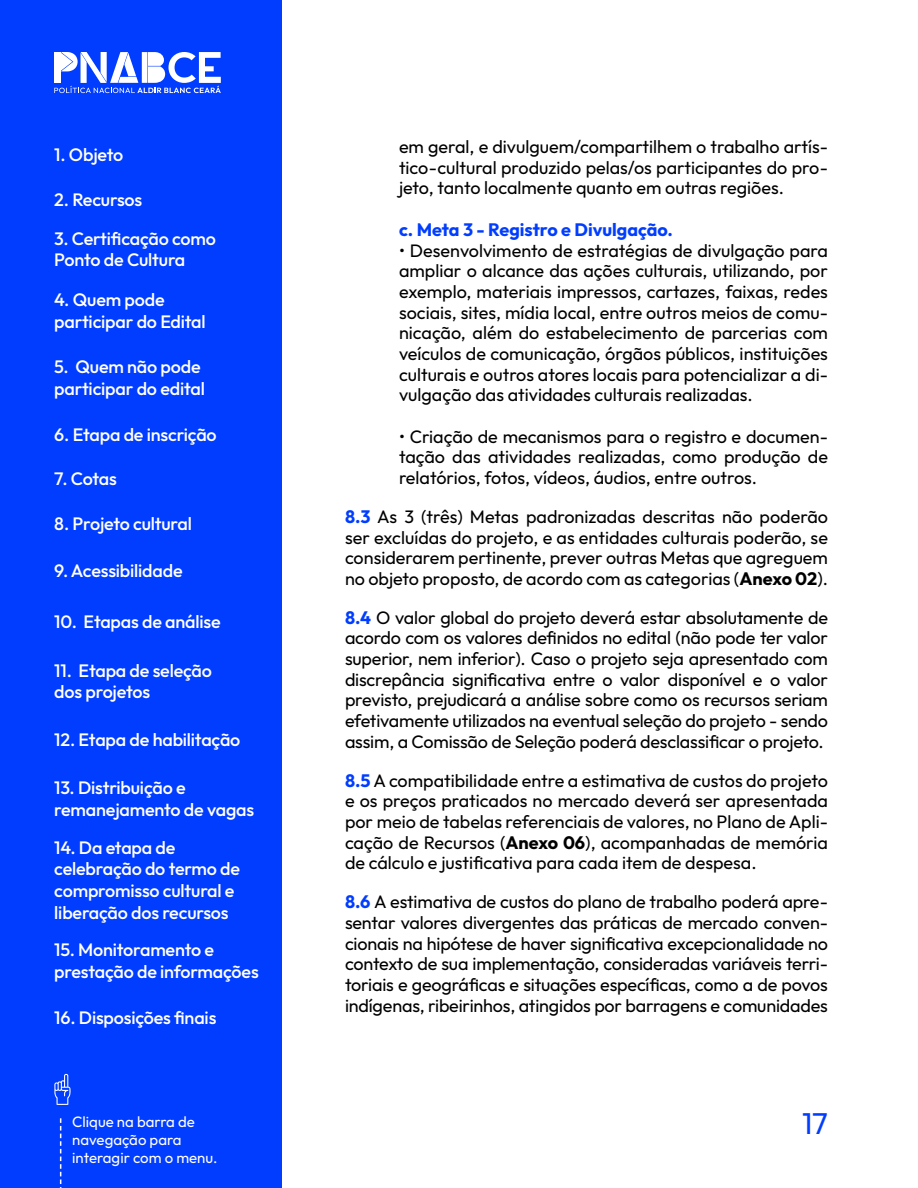
<style>
.page{position:relative;width:918px;height:1188px;background:#fff}
.page>*{position:absolute;margin:0;border:0;box-sizing:border-box;transform-origin:0 0}
.t1{font:30px "Outfit";color:#003dff}
.t2{font:18px/20.7px "Outfit";color:#000;text-align:justify}
.t3{font:500 18px/21.6px "Outfit";letter-spacing:-.01em;color:#fff}
.t4{font:700 18px "Outfit";color:#003dff}
.t5{font:15px/18px "Outfit";color:#fff}
.s1{font-weight:700;color:#003dff}
.s2{font-weight:700}
</style>
<div class="page">
<div style="left:0;top:0;width:282px;height:1188px;background:#003dff"></div>
<svg style="left:54px;top:52px;width:167px;height:41px"></svg>
<svg style="left:54px;top:1073px;width:17px;height:32px"></svg>
<svg style="left:60px;top:1118px;width:1px;height:70px"></svg>
<p class="t3" style="left:54px;top:144px;width:70px">1. Objeto</p>
<p class="t3" style="left:54px;top:188px;width:90px">2. Recursos</p>
<p class="t3" style="left:54px;top:227px;width:163px">3. Certificação como<br>Ponto de Cultura</p>
<p class="t3" style="left:54px;top:289px;width:153px">4. Quem pode participar do Edital</p>
<p class="t3" style="left:54px;top:355px;width:152px">5. Quem não pode participar do edital</p>
<p class="t3" style="left:54px;top:423px;width:164px">6. Etapa de inscrição</p>
<p class="t3" style="left:54px;top:468px;width:64px">7. Cotas</p>
<p class="t3" style="left:54px;top:512px;width:139px">8. Projeto cultural</p>
<p class="t3" style="left:54px;top:560px;width:130px">9. Acessibilidade</p>
<p class="t3" style="left:54px;top:610px;width:168px">10. Etapas de análise</p>
<p class="t3" style="left:54px;top:659px;width:159px">11. Etapa de seleção dos projetos</p>
<p class="t3" style="left:54px;top:729px;width:188px">12. Etapa de habilitação</p>
<p class="t3" style="left:54px;top:777px;width:201px">13. Distribuição e remanejamento de vagas</p>
<p class="t3" style="left:54px;top:836px;width:187px">14. Da etapa de celebração do termo de compromisso cultural e liberação dos recursos</p>
<p class="t3" style="left:54px;top:939px;width:206px">15. Monitoramento e prestação de informações</p>
<p class="t3" style="left:54px;top:1007px;width:164px">16. Disposições finais</p>
<p class="t2" style="left:399px;top:136px;width:431px">em geral, e divulguem/compartilhem o trabalho artís&shy;tico-cultural produzido pelas/os participantes do pro&shy;jeto, tanto localmente quanto em outras regiões.</p>
<p class="t4" style="left:399px;top:218px;width:276px">c. Meta 3 - Registro e Divulgação.</p>
<p class="t2" style="left:399px;top:239px;width:431px">• Desenvolvimento de estratégias de divulgação para ampliar o alcance das ações culturais, utilizando, por exemplo, materiais impressos, cartazes, faixas, redes sociais, sites, mídia local, entre outros meios de comu&shy;nicação, além do estabelecimento de parcerias com veículos de comunicação, órgãos públicos, instituições culturais e outros atores locais para potencializar a di&shy;vulgação das atividades culturais realizadas.</p>
<p class="t2" style="left:399px;top:426px;width:431px">• Criação de mecanismos para o registro e documen&shy;tação das atividades realizadas, como produção de relatórios, fotos, vídeos, áudios, entre outros.</p>
<p class="t2" style="left:345px;top:506px;width:485px"><span class="s1">8.3</span> As 3 (três) Metas padronizadas descritas não poderão ser excluídas do projeto, e as entidades culturais poderão, se considerarem pertinente, prever outras Metas que agreguem no objeto proposto, de acordo com as categorias (<span class="s2">Anexo 02</span>).</p>
<p class="t2" style="left:345px;top:607px;width:485px"><span class="s1">8.4</span> O valor global do projeto deverá estar absolutamente de acordo com os valores definidos no edital (não pode ter valor superior, nem inferior). Caso o projeto seja apresentado com discrepância significativa entre o valor disponível e o valor previsto, prejudicará a análise sobre como os recursos seriam efetivamente utilizados na eventual seleção do projeto - sendo assim, a Comissão de Seleção poderá desclassificar o projeto.</p>
<p class="t2" style="left:345px;top:769px;width:485px"><span class="s1">8.5</span> A compatibilidade entre a estimativa de custos do projeto e os preços praticados no mercado deverá ser apresentada por meio de tabelas referenciais de valores, no Plano de Apli&shy;cação de Recursos (<span class="s2">Anexo 06</span>), acompanhadas de memória de cálculo e justificativa para cada item de despesa.</p>
<p class="t2" style="left:345px;top:891px;width:485px"><span class="s1">8.6</span> A estimativa de custos do plano de trabalho poderá apre&shy;sentar valores divergentes das práticas de mercado conven&shy;cionais na hipótese de haver significativa excepcionalidade no contexto de sua implementação, consideradas variáveis terri&shy;toriais e geográficas e situações específicas, como a de povos indígenas, ribeirinhos, atingidos por barragens e comunidades</p>
<p class="t5" style="left:72px;top:1112px;width:124px">Clique na barra de</p>
<h1 class="t1" style="left:802px;top:1105px;width:27px">17</h1>
<p class="t5" style="left:72px;top:1130px;width:147px">navegação para interagir com o menu.</p>
</div>
